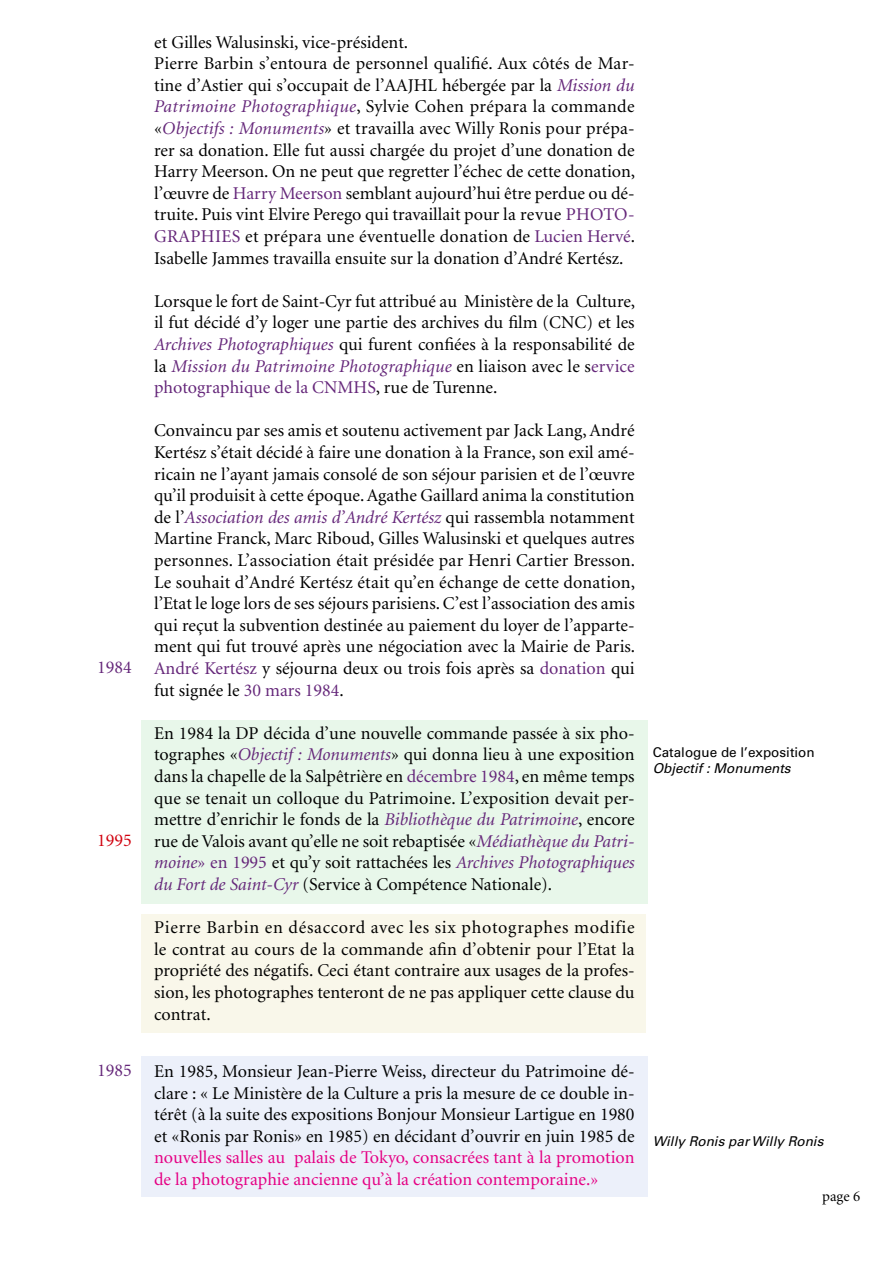
<style>
.page{position:relative;width:893px;height:1263px;background:#fff}
.page>*{position:absolute;margin:0;border:0;box-sizing:border-box;transform-origin:0 0}
.t1{font:18px/21.6px "Minion";color:#000;text-align:justify}
.t2{font:18px/21.6px "Minion";color:#e50084}
.t3{font:18px "Minion";color:#65277a}
.t4{font:18px "Minion";color:#d1010e}
.t5{font:15px "Minion";color:#000}
.t6{font:italic 13.5px "Univers LT Std";color:#000}
.t7{font:13.5px "Univers LT Std";color:#000}
.s1{font-style:italic;color:#65277a}
.s2{color:#65277a}
</style>
<div class="page">
<div style="left:141px;top:720px;width:506px;height:184px;background:#e8f7ea"></div>
<div style="left:141px;top:914px;width:505px;height:118px;background:#f9f7ea"></div>
<div style="left:141px;top:1057px;width:506px;height:140px;background:#ecf0fa"></div>
<p class="t3" style="left:97px;top:658px;width:36px">1984</p>
<p class="t4" style="left:97px;top:831px;width:36px">1995</p>
<p class="t3" style="left:97px;top:1061px;width:36px">1985</p>
<p class="t1" style="left:154px;top:32px;width:483px;text-align:left">et Gilles Walusinski, vice-président.<br>Pierre Barbin s’entoura de personnel qualifié. Aux côtés de Mar&shy;tine d’Astier qui s’occupait de l’AAJHL hébergée par la <span class="s1">Mission du Patrimoine Photographique</span>, Sylvie Cohen prépara la commande «<span class="s1">Objectifs : Monuments</span>» et travailla avec Willy Ronis pour prépa&shy;rer sa donation. Elle fut aussi chargée du projet d’une donation de Harry Meerson. On ne peut que regretter l’échec de cette donation, l’œuvre de <span class="s2">Harry Meerson</span> semblant aujourd’hui être perdue ou dé&shy;truite. Puis vint Elvire Perego qui travaillait pour la revue <span class="s2">PHOTO-GRAPHIES</span> et prépara une éventuelle donation de <span class="s2">Lucien Hervé</span>.<br>Isabelle Jammes travailla ensuite sur la donation d’André Kertész.</p>
<p class="t1" style="left:154px;top:291px;width:483px">Lorsque le fort de Saint-Cyr fut attribué au Ministère de la Culture, il fut décidé d’y loger une partie des archives du film (CNC) et les <span class="s1">Archives Photographiques</span> qui furent confiées à la responsabilité de la <span class="s1">Mission du Patrimoine Photographique</span> en liaison avec le s<span class="s2">ervice photographique de la CNMHS</span>, rue de Turenne.</p>
<p class="t1" style="left:154px;top:420px;width:482px">Convaincu par ses amis et soutenu activement par Jack Lang, André Kertész s’était décidé à faire une donation à la France, son exil amé&shy;ricain ne l’ayant jamais consolé de son séjour parisien et de l’œuvre qu’il produisit à cette époque. Agathe Gaillard anima la constitution de l’<span class="s1">Association des amis d’André Kertész</span> qui rassembla notamment Martine Franck, Marc Riboud, Gilles Walusinski et quelques autres personnes. L’association était présidée par Henri Cartier Bresson.<br>Le souhait d’André Kertész était qu’en échange de cette donation, l’Etat le loge lors de ses séjours parisiens. C’est l’association des amis qui reçut la subvention destinée au paiement du loyer de l’apparte&shy;ment qui fut trouvé après une négociation avec la Mairie de Paris.<br><span class="s2">André Kertész</span> y séjourna deux ou trois fois après sa <span class="s2">donation</span> qui fut signée le <span class="s2">30 mars 1984</span>.</p>
<p class="t1" style="left:154px;top:723px;width:482px">En 1984 la DP décida d’une nouvelle commande passée à six pho&shy;tographes «<span class="s1">Objectif : Monuments</span>» qui donna lieu à une exposition dans la chapelle de la Salpêtrière en <span class="s2">décembre 1984</span>, en même temps que se tenait un colloque du Patrimoine. L’exposition devait per&shy;mettre d’enrichir le fonds de la <span class="s1">Bibliothèque du Patrimoine</span>, encore rue de Valois avant qu’elle ne soit rebaptisée «<span class="s1">Médiathèque du Patri&shy;moine</span><span class="s2">» en 1995</span> et qu’y soit rattachées les <span class="s1">Archives Photographiques du Fort de Saint-Cyr</span> (Service à Compétence Nationale).</p>
<p class="t1" style="left:154px;top:917px;width:482px">Pierre Barbin en désaccord avec les six photographes modifie le contrat au cours de la commande afin d’obtenir pour l’Etat la propriété des négatifs. Ceci étant contraire aux usages de la profes&shy;sion, les photographes tenteront de ne pas appliquer cette clause du contrat.</p>
<p class="t1" style="left:154px;top:1061px;width:482px">En 1985, Monsieur Jean-Pierre Weiss, directeur du Patrimoine dé&shy;clare : « Le Ministère de la Culture a pris la mesure de ce double in&shy;térêt (à la suite des expositions Bonjour Monsieur Lartigue en 1980 et «Ronis par Ronis» en 1985) en décidant d’ouvrir en juin 1985 de</p>
<p class="t2" style="left:154px;top:1147px;width:482px">nouvelles salles au palais de Tokyo, consacrées tant à la promotion de la photographie ancienne qu’à la création contemporaine.»</p>
<p class="t7" style="left:653px;top:744px;width:164px">Catalogue de l’exposition</p>
<p class="t6" style="left:653px;top:760px;width:139px">Objectif : Monuments</p>
<p class="t6" style="left:653px;top:1133px;width:172px">Willy Ronis par Willy Ronis</p>
<p class="t5" style="left:822px;top:1188px;width:40px">page 6</p>
</div>
